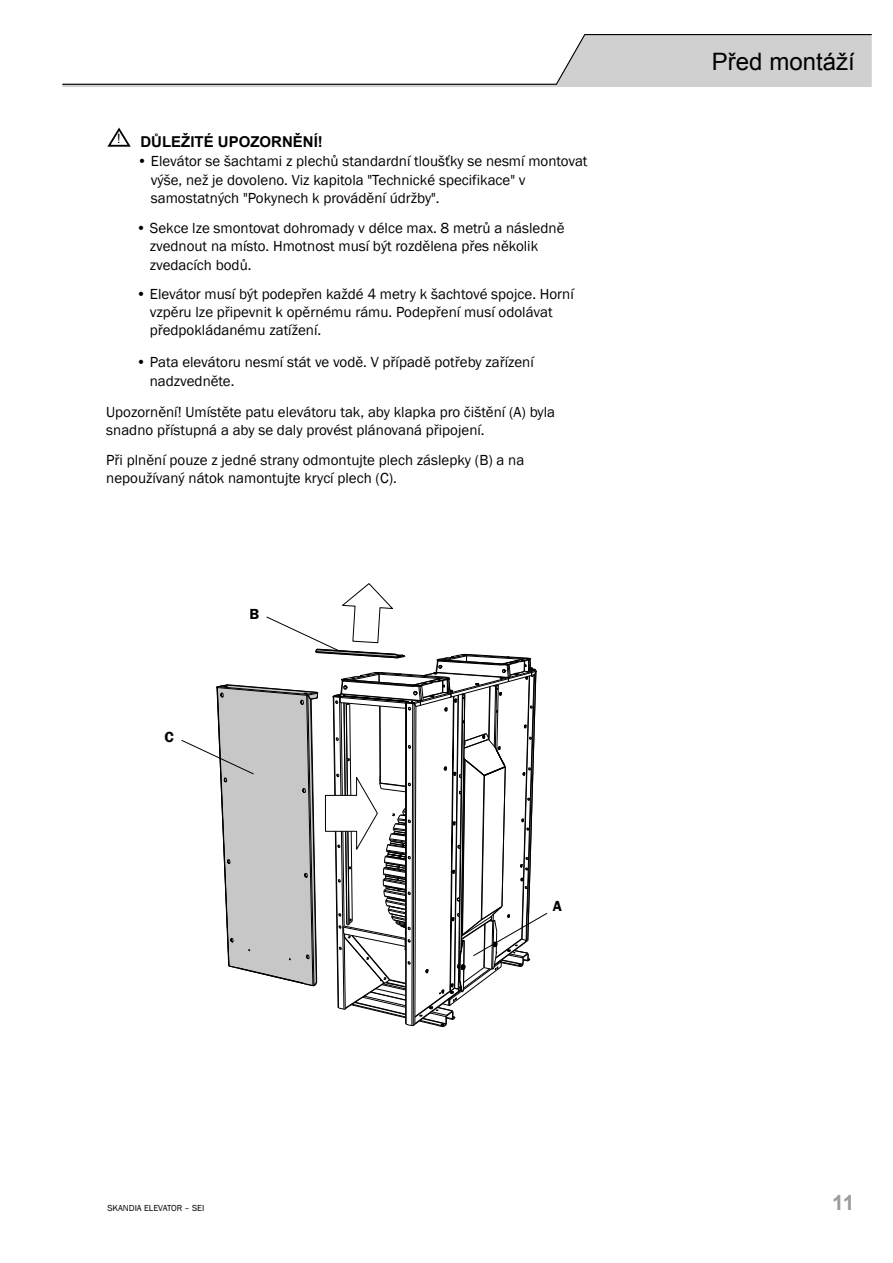
<style>
.page{position:relative;width:893px;height:1263px;background:#fff}
.page>*{position:absolute;margin:0;border:0;box-sizing:border-box;transform-origin:0 0}
.t1{font:24px "Arial";color:#000}
.t2{font:700 21px "Arial";color:#9d9d9c}
.t3{font:15px/18.3px "Franklin Gothic";color:#000}
.t4{font:700 15px "Arial";color:#000}
.t5{font:600 15px "Franklin Gothic";color:#000}
.t6{font:13.05px "Arial";color:#000;scale:.95 1}
.t7{font:9px "Franklin Gothic";color:#000}
</style>
<div class="page">
<svg style="left:62px;top:34px;width:810px;height:53px"></svg>
<svg style="left:107px;top:127px;width:24px;height:20px"></svg>
<svg style="left:181px;top:583px;width:367px;height:444px"></svg>
<p class="t6" style="left:117px;top:130px;width:5px">!</p>
<p class="t4" style="left:140px;top:132px;width:184px">DŮLEŽITÉ UPOZORNĚNÍ!</p>
<p class="t3" style="left:151px;top:153px;width:438px;text-indent:-14px">• Elevátor se šachtami z plechů standardní tloušťky se nesmí montovat výše, než je dovoleno. Viz kapitola "Technické specifikace" v samostatných "Pokynech k provádění údržby".</p>
<p class="t3" style="left:150px;top:219px;width:416px;text-indent:-14px">• Sekce lze smontovat dohromady v délce max. 8 metrů a následně zvednout na místo. Hmotnost musí být rozdělena přes několik zvedacích bodů.</p>
<p class="t3" style="left:150px;top:285px;width:425px;text-indent:-14px">• Elevátor musí být podepřen každé 4 metry k šachtové spojce. Horní vzpěru lze připevnit k opěrnému rámu. Podepření musí odolávat předpokládanému zatížení.</p>
<p class="t3" style="left:150px;top:354px;width:386px;text-indent:-14px">• Pata elevátoru nesmí stát ve vodě. V případě potřeby zařízení nadzvedněte.</p>
<p class="t3" style="left:106px;top:403px;width:450px">Upozornění! Umístěte patu elevátoru tak, aby klapka pro čištění (A) byla snadno přístupná a aby se daly provést plánovaná připojení.</p>
<p class="t3" style="left:106px;top:451px;width:420px">Při plnění pouze z jedné strany odmontujte plech záslepky (B) a na nepoužívaný nátok namontujte krycí plech (C).</p>
<p class="t5" style="left:164px;top:728px;width:11px">C</p>
<p class="t5" style="left:249px;top:605px;width:11px">B</p>
<p class="t5" style="left:553px;top:897px;width:11px">A</p>
<h1 class="t1" style="left:712px;top:46px;width:144px">Před montáží</h1>
<p class="t7" style="left:107px;top:1203px;width:99px">SKANDIA ELEVATOR – SEI</p>
<h2 class="t2" style="left:832px;top:1189px;width:24px">11</h2>
</div>
